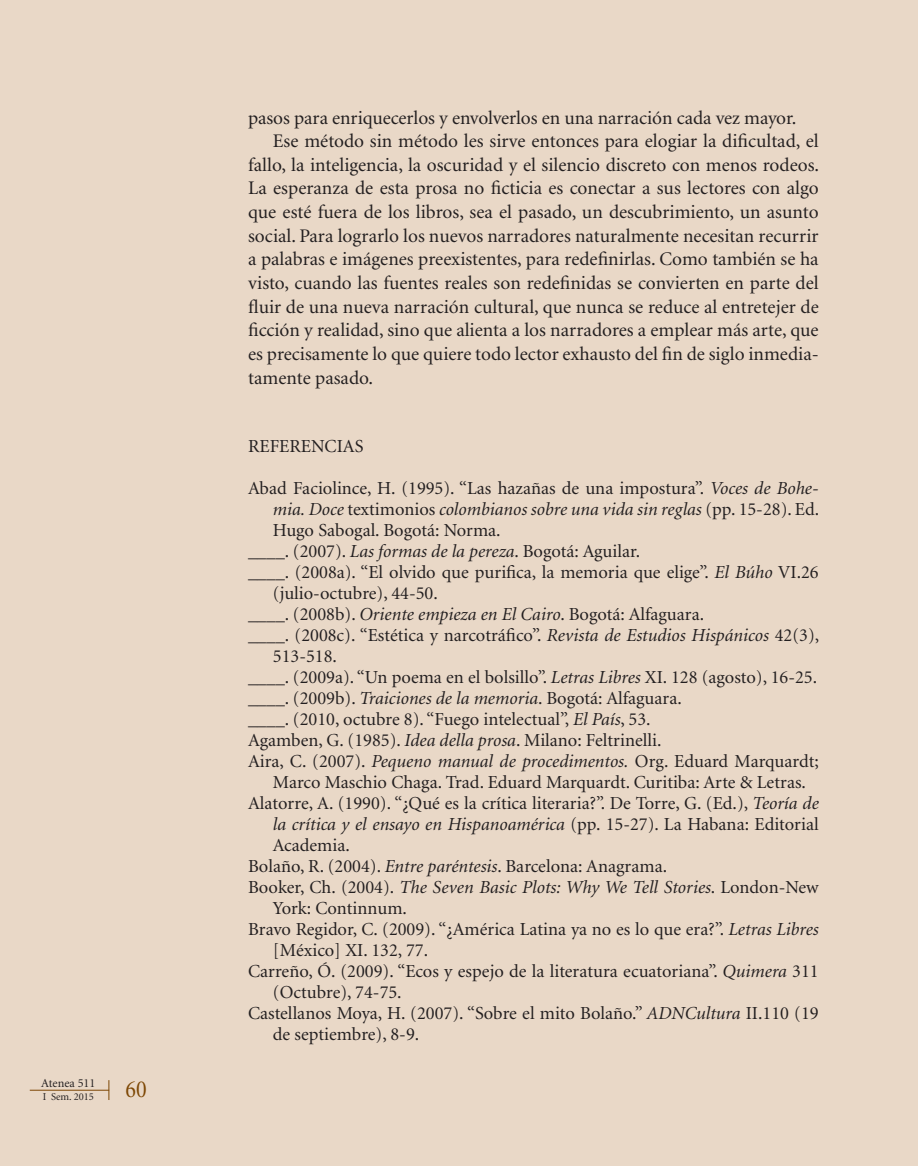
<style>
.page{position:relative;width:918px;height:1166px;background:#e9d8c7}
.page>*{position:absolute;margin:0;border:0;box-sizing:border-box;transform-origin:0 0}
.t1{font:24.5px "Minion";color:#7d4704;scale:.9 1}
.t2{font:19.25px "Minion";color:#231f20}
.t3{font:18.38px "Minion";color:#231f20}
.t4{font:italic 18.38px "Minion";color:#231f20}
.t5{font:12.25px "Minion";color:#231f20}
.t6{font:10.5px "Minion";color:#231f20}
.s1{font-style:italic}
.s2{font-style:normal}
</style>
<div class="page">
<hr style="left:30px;top:1090px;width:79px;height:1px;background:#7d4704">
<svg style="left:109px;top:1080px;width:1px;height:20px"></svg>
<p class="t5" style="left:41px;top:1077px;width:56px">Atenea 511</p>
<p class="t6" style="left:43px;top:1091px;width:53px">I Sem. 2015</p>
<h1 class="t1" style="left:126px;top:1077px;width:25px">60</h1>
<p class="t2" style="left:248px;top:108px;width:550px">pasos para enriquecerlos y envolverlos en una narración cada vez mayor.</p>
<p class="t2" style="left:273px;top:132px;width:547px">Ese método sin método les sirve entonces para elogiar la dificultad, el</p>
<p class="t2" style="left:248px;top:155px;width:572px">fallo, la inteligencia, la oscuridad y el silencio discreto con menos rodeos.</p>
<p class="t2" style="left:248px;top:179px;width:572px">La esperanza de esta prosa no ficticia es conectar a sus lectores con algo</p>
<p class="t2" style="left:248px;top:202px;width:572px">que esté fuera de los libros, sea el pasado, un descubrimiento, un asunto</p>
<p class="t2" style="left:248px;top:226px;width:572px">social. Para lograrlo los nuevos narradores naturalmente necesitan recurrir</p>
<p class="t2" style="left:248px;top:250px;width:572px">a palabras e imágenes preexistentes, para redefinirlas. Como también se ha</p>
<p class="t2" style="left:248px;top:273px;width:572px">visto, cuando las fuentes reales son redefinidas se convierten en parte del</p>
<p class="t2" style="left:248px;top:297px;width:572px">fluir de una nueva narración cultural, que nunca se reduce al entretejer de</p>
<p class="t2" style="left:248px;top:321px;width:572px">ficción y realidad, sino que alienta a los narradores a emplear más arte, que</p>
<p class="t2" style="left:248px;top:344px;width:572px">es precisamente lo que quiere todo lector exhausto del fin de siglo inmedia-</p>
<p class="t2" style="left:248px;top:368px;width:127px">tamente pasado.</p>
<p class="t3" style="left:248px;top:437px;width:117px">REFERENCIAS</p>
<p class="t3" style="left:248px;top:479px;width:572px">Abad Faciolince, H. (1995). “Las hazañas de una impostura”. <span class="s1">Voces de Bohe-</span></p>
<p class="t4" style="left:273px;top:500px;width:548px">mia. Doce <span class="s2">textimonios</span> colombianos sobre una vida sin reglas <span class="s2">(pp. 15-28). Ed.</span></p>
<p class="t3" style="left:273px;top:521px;width:229px">Hugo Sabogal. Bogotá: Norma.</p>
<p class="t3" style="left:248px;top:542px;width:393px">____. (2007). <span class="s1">Las formas de la pereza</span>. Bogotá: Aguilar.</p>
<p class="t3" style="left:248px;top:563px;width:572px">____. (2008a). “El olvido que purifica, la memoria que elige”. <span class="s1">El Búho</span> VI.26</p>
<p class="t3" style="left:273px;top:584px;width:166px">(julio-octubre), 44-50.</p>
<p class="t3" style="left:248px;top:605px;width:457px">____. (2008b). <span class="s1">Oriente empieza en El Cairo</span>. Bogotá: Alfaguara.</p>
<p class="t3" style="left:248px;top:626px;width:572px">____. (2008c). “Estética y narcotráfico”. <span class="s1">Revista de Estudios Hispánicos</span> 42(3),</p>
<p class="t3" style="left:273px;top:647px;width:66px">513-518.</p>
<p class="t3" style="left:248px;top:668px;width:570px">____. (2009a). “Un poema en el bolsillo”. <span class="s1">Letras Libres</span> XI. 128 (agosto), 16-25.</p>
<p class="t3" style="left:248px;top:689px;width:435px">____. (2009b). <span class="s1">Traiciones de la memoria</span>. Bogotá: Alfaguara.</p>
<p class="t3" style="left:248px;top:710px;width:404px">____. (2010, octubre 8). “Fuego intelectual”, <span class="s1">El País</span>, 53.</p>
<p class="t3" style="left:248px;top:731px;width:415px">Agamben, G. (1985). <span class="s1">Idea della prosa</span>. Milano: Feltrinelli.</p>
<p class="t3" style="left:248px;top:752px;width:572px">Aira, C. (2007). <span class="s1">Pequeno manual de procedimentos.</span> Org. Eduard Marquardt;</p>
<p class="t3" style="left:273px;top:773px;width:534px">Marco Maschio Chaga. Trad. Eduard Marquardt. Curitiba: Arte &amp; Letras.</p>
<p class="t3" style="left:248px;top:794px;width:572px">Alatorre, A. (1990). “¿Qué es la crítica literaria?”. De Torre, G. (Ed.), <span class="s1">Teoría de</span></p>
<p class="t4" style="left:273px;top:815px;width:547px">la crítica y el ensayo en Hispanoamérica <span class="s2">(pp. 15-27). La Habana: Editorial</span></p>
<p class="t3" style="left:273px;top:836px;width:78px">Academia.</p>
<p class="t3" style="left:248px;top:857px;width:420px">Bolaño, R. (2004). <span class="s1">Entre paréntesis</span>. Barcelona: Anagrama.</p>
<p class="t4" style="left:248px;top:878px;width:572px"><span class="s2">Booker, Ch. (2004).</span> The Seven Basic Plots: Why We Tell Stories<span class="s2">. London-New</span></p>
<p class="t3" style="left:273px;top:899px;width:135px">York: Continnum.</p>
<p class="t3" style="left:248px;top:920px;width:572px">Bravo Regidor, C. (2009). “¿América Latina ya no es lo que era?”. <span class="s1">Letras Libres</span></p>
<p class="t3" style="left:273px;top:941px;width:157px">[México] XI. 132, 77.</p>
<p class="t3" style="left:248px;top:962px;width:572px">Carreño, Ó. (2009). “Ecos y espejo de la literatura ecuatoriana”. <span class="s1">Quimera</span> 311</p>
<p class="t3" style="left:273px;top:983px;width:130px">(Octubre), 74-75.</p>
<p class="t3" style="left:248px;top:1004px;width:572px">Castellanos Moya, H. (2007). “Sobre el mito Bolaño.” <span class="s1">ADNCultura</span> II.110 (19</p>
<p class="t3" style="left:273px;top:1025px;width:148px">de septiembre), 8-9.</p>
</div>
